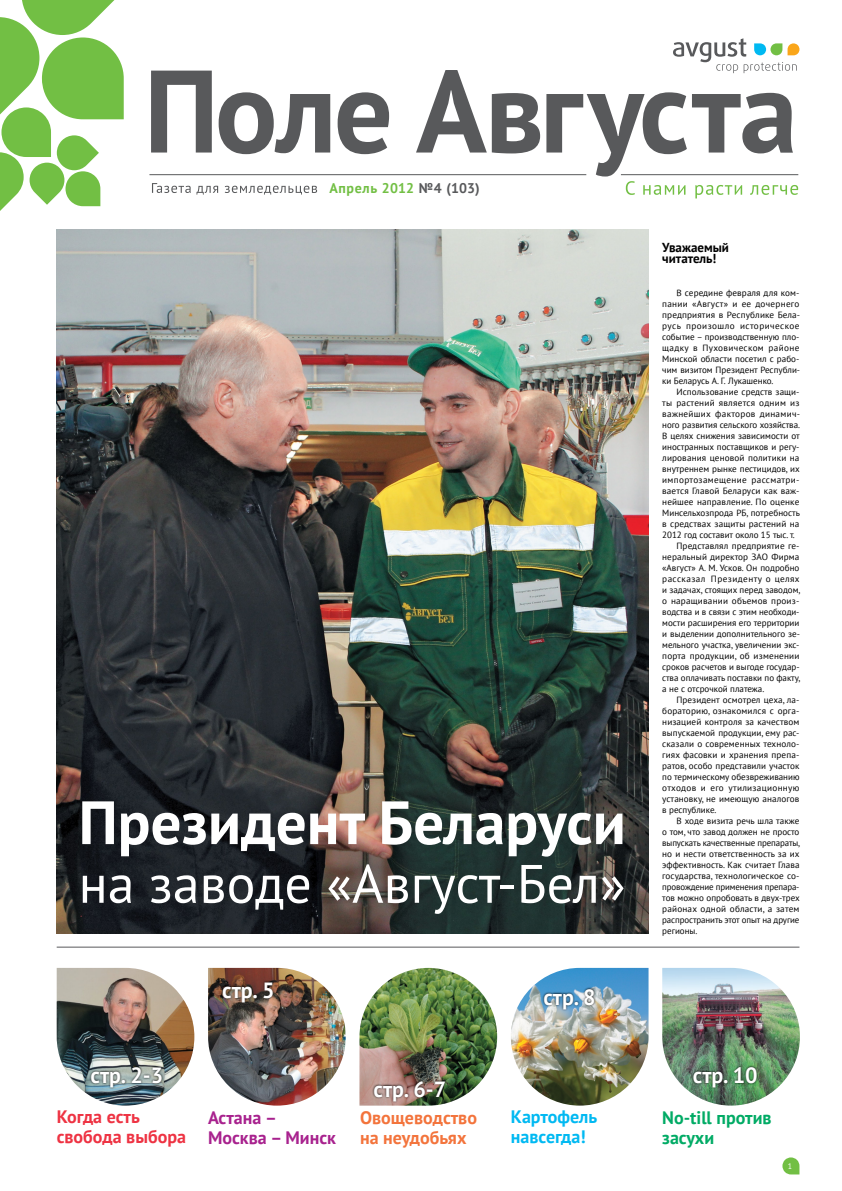
<style>
.page{position:relative;width:842px;height:1191px;background:#fff}
.page>*{position:absolute;margin:0;border:0;box-sizing:border-box;transform-origin:0 0}
.t1{font:700 61px "PT Sans";color:#fff}
.t2{font:54px "PT Sans";color:#fff}
.t3{font:700 22px "PT Sans";color:#fff}
.t4{font:700 18px/20px "PT Sans";color:#f3743c}
.t5{font:700 18px/20px "PT Sans";color:#ee3343}
.t6{font:700 18px/20px "PT Sans";color:#a8228e}
.t7{font:700 18px/20px "PT Sans";color:#00ab65}
.t8{font:700 18px/20px "PT Sans";color:#00b9f2}
.t9{font:700 14px "PT Sans";letter-spacing:.03em;color:#72bf44}
.t10{font:700 13px/11px "PT Sans";color:#000}
.t11{font:9px/11px "PT Sans";letter-spacing:.005em;color:#000}
.t12{font:9px "PT Sans";letter-spacing:.035em;color:#000}
.t13{font:9px "PT Sans";letter-spacing:.025em;color:#000}
.t14{font:9px "PT Sans";letter-spacing:.05em;color:#000}
.t15{font:8px "PT Sans";color:#fff}
.s1{color:#58595b}
</style>
<div class="page">
<img style="left:511px;top:968px;width:137px;height:137px">
<svg style="left:782px;top:1157px;width:17px;height:17px"></svg>
<hr style="left:149px;top:174px;width:437px;height:1px;background:#58595b">
<hr style="left:621px;top:174px;width:177px;height:1px;background:#58595b">
<svg style="left:152px;top:183px;width:66px;height:12px"></svg>
<svg style="left:225px;top:186px;width:92px;height:9px"></svg>
<svg style="left:626px;top:181px;width:172px;height:17px"></svg>
<svg style="left:673px;top:38px;width:126px;height:33px"></svg>
<svg style="left:151px;top:70px;width:642px;height:106px"></svg>
<svg style="left:0;top:0;width:124px;height:211px"></svg>
<img style="left:57px;top:968px;width:137px;height:137px">
<img style="left:208px;top:968px;width:138px;height:137px">
<img style="left:359px;top:968px;width:138px;height:137px">
<img style="left:662px;top:968px;width:138px;height:137px">
<div style="left:89px;top:1065px;width:75px;height:24px;background:#000;opacity:.9"></div>
<div style="left:221px;top:980px;width:54px;height:24px;background:#000;opacity:.75"></div>
<div style="left:372px;top:1078px;width:75px;height:25px;background:#000;opacity:.9"></div>
<div style="left:691px;top:1065px;width:68px;height:24px;background:#000;opacity:.9"></div>
<div style="left:542px;top:986px;width:55px;height:25px;background:#000;opacity:.9"></div>
<hr style="left:57px;top:947px;width:742px;height:1px;background:#58595b">
<img style="left:57px;top:230px;width:591px;height:704px">
<h3 class="t9" style="left:329px;top:179px;width:152px">Апрель 2012 <span class="s1">№4 (103)---</span></h3>
<h1 class="t1" style="left:79px;top:782px;width:549px">Президент Беларуси</h1>
<h2 class="t2" style="left:79px;top:849px;width:549px">на заводе «Август-Бел»</h2>
<h3 class="t3" style="left:91px;top:1060px;width:74px">стр. 2-3</h3>
<h3 class="t3" style="left:222px;top:975px;width:54px">стр. 5</h3>
<h3 class="t3" style="left:374px;top:1074px;width:74px">стр. 6-7</h3>
<h3 class="t3" style="left:543px;top:982px;width:54px">стр. 8</h3>
<h3 class="t10" style="left:662px;top:241px;width:68px">Уважаемый читатель!</h3>
<p class="t11" style="left:662px;top:287px;width:139px;text-indent:14px">В середине февраля для ком&shy;пании «Август» и ее дочернего предприятия в Республике Бела&shy;русь произошло историческое событие – производственную пло&shy;щадку в Пуховическом районе<br>Минской области посетил с рабо&shy;чим визитом Президент Республи&shy;ки Беларусь А. Г. Лукашенко.</p>
<p class="t11" style="left:676px;top:386px;width:125px">Использование средств защи-</p>
<p class="t13" style="left:662px;top:397px;width:139px">ты растений является одним из</p>
<p class="t12" style="left:662px;top:408px;width:139px">важнейших факторов динамич-</p>
<p class="t11" style="left:662px;top:419px;width:139px">ного развития сельского хозяйства.</p>
<p class="t11" style="left:662px;top:430px;width:139px">В целях снижения зависимости от</p>
<p class="t11" style="left:662px;top:441px;width:139px">иностранных поставщиков и регу-</p>
<p class="t11" style="left:662px;top:452px;width:139px">лирования ценовой политики на</p>
<p class="t11" style="left:662px;top:463px;width:139px">внутреннем рынке пестицидов, их</p>
<p class="t12" style="left:662px;top:474px;width:139px">импортозамещение рассматри-</p>
<p class="t11" style="left:662px;top:485px;width:139px">вается Главой Беларуси как важ-</p>
<p class="t11" style="left:662px;top:496px;width:139px">нейшее направление. По оценке</p>
<p class="t11" style="left:662px;top:507px;width:139px">Минсельхозпрода РБ, потребность</p>
<p class="t11" style="left:662px;top:518px;width:139px">в средствах защиты растений на</p>
<p class="t11" style="left:662px;top:529px;width:134px">2012 год составит около 15 тыс. т.</p>
<p class="t11" style="left:676px;top:540px;width:123px">Представлял предприятие ге-</p>
<p class="t11" style="left:662px;top:551px;width:139px">неральный директор ЗАО Фирма</p>
<p class="t11" style="left:662px;top:562px;width:139px">«Август» А. М. Усков. Он подробно</p>
<p class="t14" style="left:662px;top:573px;width:139px">рассказал Президенту о целях</p>
<p class="t11" style="left:662px;top:584px;width:139px">и задачах, стоящих перед заводом,</p>
<p class="t11" style="left:662px;top:595px;width:138px">о наращивании объемов произ-</p>
<p class="t11" style="left:662px;top:606px;width:139px">водства и в связи с этим необходи-</p>
<p class="t11" style="left:662px;top:617px;width:139px">мости расширения его территории</p>
<p class="t11" style="left:662px;top:628px;width:139px">и выделении дополнительного зе-</p>
<p class="t11" style="left:662px;top:639px;width:139px">мельного участка, увеличении экс-</p>
<p class="t11" style="left:662px;top:650px;width:139px">порта продукции, об изменении</p>
<p class="t11" style="left:662px;top:661px;width:139px">сроков расчетов и выгоде государ-</p>
<p class="t11" style="left:662px;top:672px;width:139px">ства оплачивать поставки по факту,</p>
<p class="t11" style="left:662px;top:683px;width:104px">а не с отсрочкой платежа.</p>
<p class="t11" style="left:676px;top:694px;width:123px">Президент осмотрел цеха, ла-</p>
<p class="t11" style="left:662px;top:705px;width:139px">бораторию, ознакомился с орга-</p>
<p class="t11" style="left:662px;top:716px;width:139px">низацией контроля за качеством</p>
<p class="t11" style="left:662px;top:727px;width:139px">выпускаемой продукции, ему рас-</p>
<p class="t11" style="left:662px;top:738px;width:139px">сказали о современных техноло-</p>
<p class="t11" style="left:662px;top:749px;width:139px">гиях фасовки и хранения препа-</p>
<p class="t11" style="left:662px;top:760px;width:139px">ратов, особо представили участок</p>
<p class="t11" style="left:662px;top:771px;width:139px">по термическому обезвреживанию</p>
<p class="t12" style="left:662px;top:782px;width:139px">отходов и его утилизационную</p>
<p class="t11" style="left:662px;top:793px;width:139px">установку, не имеющую аналогов</p>
<p class="t11" style="left:662px;top:804px;width:56px">в республике.</p>
<p class="t11" style="left:676px;top:815px;width:124px">В ходе визита речь шла также</p>
<p class="t11" style="left:662px;top:826px;width:139px">о том, что завод должен не просто</p>
<p class="t11" style="left:662px;top:837px;width:139px">выпускать качественные препараты,</p>
<p class="t11" style="left:662px;top:848px;width:139px">но и нести ответственность за их</p>
<p class="t11" style="left:662px;top:859px;width:139px">эффективность. Как считает Глава</p>
<p class="t11" style="left:662px;top:870px;width:139px">государства, технологическое со-</p>
<p class="t11" style="left:662px;top:881px;width:139px">провождение применения препара-</p>
<p class="t11" style="left:662px;top:892px;width:139px">тов можно опробовать в двух-трех</p>
<p class="t11" style="left:662px;top:903px;width:139px">районах одной области, а затем</p>
<p class="t11" style="left:662px;top:914px;width:139px">распространить этот опыт на другие</p>
<p class="t11" style="left:662px;top:925px;width:37px">регионы.</p>
<h3 class="t3" style="left:693px;top:1060px;width:66px">стр. 10</h3>
<h3 class="t5" style="left:57px;top:1106px;width:131px">Когда есть свобода выбора</h3>
<h3 class="t4" style="left:360px;top:1107px;width:119px">Овощеводство на неудобьях</h3>
<h3 class="t8" style="left:511px;top:1106px;width:88px">Картофель навсегда!</h3>
<h3 class="t6" style="left:208px;top:1107px;width:129px">Астана –<br>Москва – Минск</h3>
<h3 class="t7" style="left:662px;top:1107px;width:111px">No-till против засухи</h3>
<p class="t15" style="left:788px;top:1161px;width:6px">1</p>
</div>
